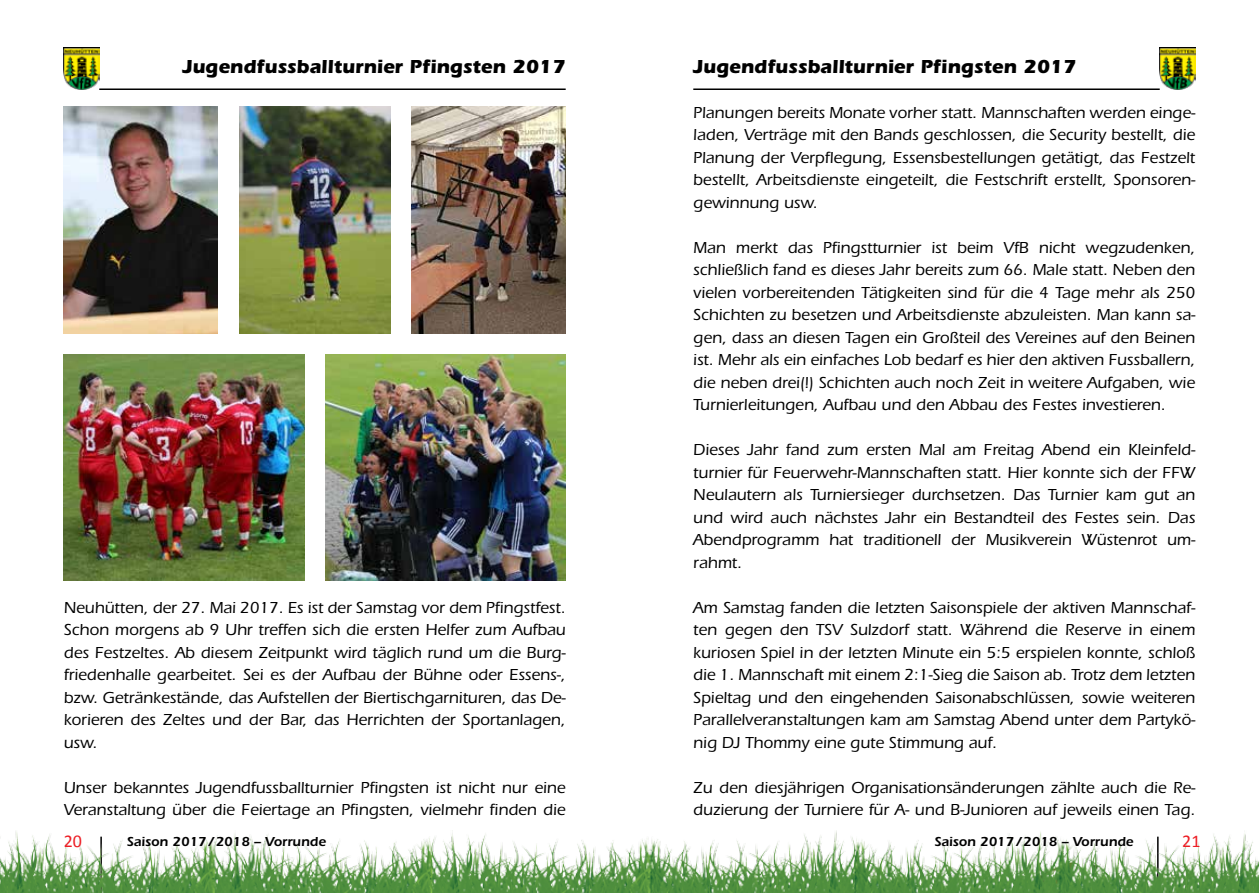
<style>
.page{position:relative;width:1259px;height:893px;background:#fff}
.page>*{position:absolute;margin:0;border:0;box-sizing:border-box;transform-origin:0 0}
.t1{font:700 19.5px "ITC Eras Std";color:#000}
.t2{font:18px "Calibri";color:#ed1d24}
.t3{font:500 16.5px/22.5px "ITC Eras Std";color:#000;text-align:justify}
.t4{font:600 13.5px "ITC Eras Std";color:#000}
</style>
<div class="page">
<img style="left:0;top:831px;width:1259px;height:62px">
<hr style="left:99px;top:88px;width:467px;height:2px;background:#000">
<hr style="left:693px;top:88px;width:466px;height:2px;background:#000">
<svg style="left:566px;top:831px;width:63px;height:62px"></svg>
<svg style="left:629px;top:831px;width:64px;height:62px"></svg>
<img style="left:64px;top:47px;width:35px;height:43px">
<img style="left:1160px;top:47px;width:35px;height:43px">
<img style="left:64px;top:355px;width:240px;height:226px">
<img style="left:325px;top:355px;width:240px;height:226px">
<img style="left:64px;top:107px;width:154px;height:226px">
<img style="left:239px;top:107px;width:151px;height:226px">
<img style="left:412px;top:107px;width:154px;height:226px">
<p class="t1" style="left:182px;top:55px;width:385px">Jugendfussballturnier Pfingsten 2017</p>
<p class="t3" style="left:64px;top:596px;width:503px">Neuhütten, der 27. Mai 2017. Es ist der Samstag vor dem Pfingstfest.<br>Schon morgens ab 9 Uhr treffen sich die ersten Helfer zum Aufbau des Festzeltes. Ab diesem Zeitpunkt wird täglich rund um die Burg&shy;friedenhalle gearbeitet. Sei es der Aufbau der Bühne oder Essens-, bzw. Getränkestände, das Aufstellen der Biertischgarnituren, das De&shy;korieren des Zeltes und der Bar, das Herrichten der Sportanlagen, usw.</p>
<p class="t3" style="left:64px;top:776px;width:503px">Unser bekanntes Jugendfussballturnier Pfingsten ist nicht nur eine<br>Veranstaltung über die Feiertage an Pfingsten, vielmehr finden die</p>
<p class="t1" style="left:693px;top:55px;width:385px">Jugendfussballturnier Pfingsten 2017</p>
<p class="t3" style="left:693px;top:101px;width:503px">Planungen bereits Monate vorher statt. Mannschaften werden einge&shy;laden, Verträge mit den Bands geschlossen, die Security bestellt, die Planung der Verpflegung, Essensbestellungen getätigt, das Festzelt bestellt, Arbeitsdienste eingeteilt, die Festschrift erstellt, Sponsoren&shy;gewinnung usw.</p>
<p class="t3" style="left:693px;top:236px;width:503px">Man merkt das Pfingstturnier ist beim VfB nicht wegzudenken, schließlich fand es dieses Jahr bereits zum 66. Male statt. Neben den vielen vorbereitenden Tätigkeiten sind für die 4 Tage mehr als 250<br>Schichten zu besetzen und Arbeitsdienste abzuleisten. Man kann sa&shy;gen, dass an diesen Tagen ein Großteil des Vereines auf den Beinen ist. Mehr als ein einfaches Lob bedarf es hier den aktiven Fussballern, die neben drei(!) Schichten auch noch Zeit in weitere Aufgaben, wie Turnierleitungen, Aufbau und den Abbau des Festes investieren.</p>
<p class="t3" style="left:693px;top:439px;width:503px">Dieses Jahr fand zum ersten Mal am Freitag Abend ein Kleinfeld&shy;turnier für Feuerwehr-Mannschaften statt. Hier konnte sich der FFW Neulautern als Turniersieger durchsetzen. Das Turnier kam gut an und wird auch nächstes Jahr ein Bestandteil des Festes sein. Das Abendprogramm hat traditionell der Musikverein Wüstenrot um&shy;rahmt.</p>
<p class="t3" style="left:693px;top:596px;width:503px">Am Samstag fanden die letzten Saisonspiele der aktiven Mannschaf&shy;ten gegen den TSV Sulzdorf statt. Während die Reserve in einem kuriosen Spiel in der letzten Minute ein 5:5 erspielen konnte, schloß die 1. Mannschaft mit einem 2:1-Sieg die Saison ab. Trotz dem letzten Spieltag und den eingehenden Saisonabschlüssen, sowie weiteren Parallelveranstaltungen kam am Samstag Abend unter dem Partykö&shy;nig DJ Thommy eine gute Stimmung auf.</p>
<p class="t3" style="left:693px;top:776px;width:503px">Zu den diesjährigen Organisationsänderungen zählte auch die Re&shy;duzierung der Turniere für A- und B-Junioren auf jeweils einen Tag.</p>
<p class="t2" style="left:64px;top:829px;width:20px">20</p>
<p class="t4" style="left:127px;top:833px;width:201px">Saison 2017/2018 – Vorrunde</p>
<p class="t4" style="left:934px;top:833px;width:201px">Saison 2017/2018 – Vorrunde</p>
<p class="t2" style="left:1182px;top:829px;width:20px">21</p>
</div>
